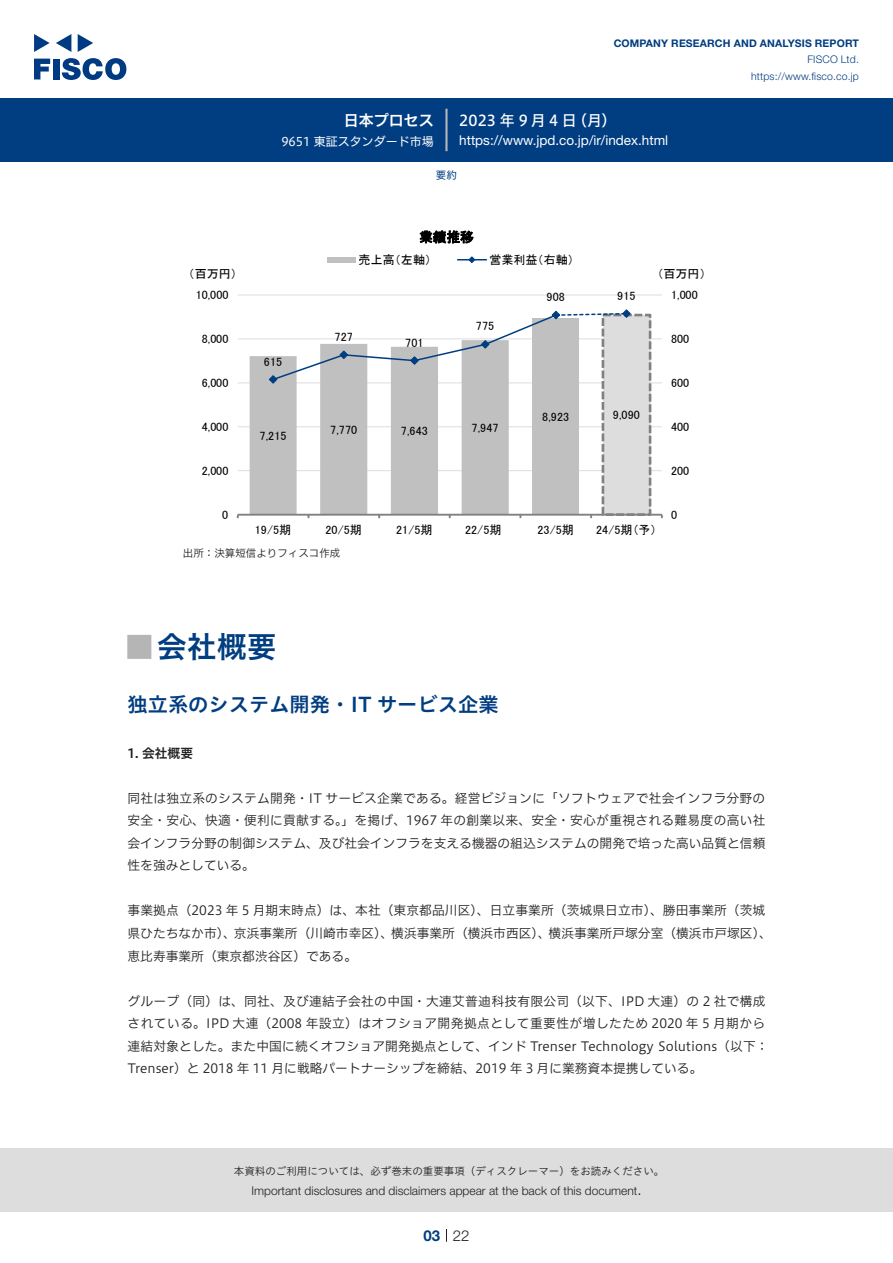
<style>
.page{position:relative;width:893px;height:1263px;background:#fff}
.page>*{position:absolute;margin:0;border:0;box-sizing:border-box;transform-origin:0 0}
.t1{font:30px "Hiragino UD Sans Std N W6";color:#003d81}
.t2{font:24px "Hiragino UD Sans Std N W6";color:#b5b5b6}
.t3{font:20.25px "Hiragino UD Sans Std W6";color:#003d81}
.t4{font:15px "Hiragino UD Sans F Std N W5";letter-spacing:.215em;color:#fff}
.t5{font:15px "Hiragino UD Sans F Std N W6";color:#fff}
.t6{font:300 15px "Helvetica Neue LT Std";color:#231f20}
.t7{font:700 15px "Helvetica Neue LT Std";color:#003d81}
.t8{font:13.5px "Helvetica Neue LT Std";color:#fff}
.t9{font:13.5px "MS P Gothic";color:#000}
.t10{font:12.75px/22.5px "Hiragino UD Sans F Std N W3";color:#231f20}
.t11{font:12.75px "Hiragino UD Sans F Std N W6";color:#231f20}
.t12{font:12px "MS P Gothic";letter-spacing:.005em;color:#000}
.t13{font:300 12px "Helvetica Neue LT Std";color:#231f20}
.t14{font:12px "Hiragino UD Sans F Std N W4";color:#fff}
.t15{font:10.5px "Hiragino UD Sans Std W3";color:#231f20}
.t16{font:700 10.5px "Helvetica Neue LT Std";letter-spacing:.015em;color:#003d81}
.t17{font:300 10.5px/16.5px "Helvetica Neue LT Std";letter-spacing:.015em;color:#003d81;text-align:right}
.t18{font:10.5px "Hiragino UD Sans F Std N W3";color:#231f20}
.t19{font:10.5px "Hiragino UD Sans F Std N W4";color:#003d81}
</style>
<div class="page">
<div style="left:0;top:1148px;width:893px;height:64px;background:#ddd"></div>
<svg style="left:34px;top:59px;width:16px;height:20px"></svg>
<div style="left:53px;top:59px;width:6px;height:20px;background:#003a83"></div>
<svg style="left:62px;top:58px;width:64px;height:22px"></svg>
<svg style="left:34px;top:34px;width:16px;height:18px"></svg>
<svg style="left:78px;top:34px;width:15px;height:18px"></svg>
<svg style="left:56px;top:34px;width:15px;height:18px"></svg>
<div style="left:0;top:98px;width:893px;height:64px;background:#003d81"></div>
<hr style="left:445px;top:109px;width:3px;height:42px;background:#b5b5b6">
<svg style="left:446px;top:1229px;width:1px;height:13px"></svg>
<hr style="left:238px;top:470px;width:424px;height:1px;background:#ddd">
<hr style="left:238px;top:426px;width:424px;height:1px;background:#ddd">
<hr style="left:238px;top:382px;width:424px;height:1px;background:#ddd">
<hr style="left:238px;top:338px;width:424px;height:1px;background:#ddd">
<hr style="left:238px;top:295px;width:424px;height:1px;background:#ddd">
<div style="left:532px;top:319px;width:47px;height:196px;background:#c0c0c0"></div>
<div style="left:603px;top:315px;width:47px;height:200px;background:#ddd"></div>
<div style="left:602px;top:314px;width:49px;height:202px;border:3px dashed #808080"></div>
<svg style="left:250px;top:356px;width:259px;height:158px;fill:#c0c0c0"></svg>
<hr style="left:238px;top:514px;width:424px;height:2px;background:#808080">
<svg style="left:268px;top:309px;width:363px;height:75px"></svg>
<div style="left:327px;top:257px;width:29px;height:5px;background:#c0c0c0"></div>
<svg style="left:458px;top:256px;width:28px;height:7px"></svg>
<p class="t5" style="left:344px;top:109px;width:92px">日本プロセス</p>
<p class="t14" style="left:281px;top:132px;width:154px">9651 東証スタンダード市場</p>
<p class="t16" style="left:614px;top:37px;width:247px">COMPANY RESEARCH AND ANALYSIS REPORT</p>
<p class="t17" style="left:751px;top:51px;width:109px">FISCO Ltd. https://www.fisco.co j p.</p>
<p class="t4" style="left:459px;top:109px;width:119px">2023年9月4日</p>
<p class="t4" style="left:572px;top:109px;width:46px">（月(</p>
<p class="t8" style="left:459px;top:132px;width:210px">https://www.jpd.co j p. /i r/ index.html</p>
<p class="t19" style="left:436px;top:167px;width:22px">要約</p>
<p class="t9" style="left:419px;top:230px;width:56px">業績推移</p>
<p class="t12" style="left:359px;top:254px;width:74px">売上高（左軸）</p>
<p class="t12" style="left:489px;top:254px;width:86px">営業利益（右軸(</p>
<p class="t12" style="left:189px;top:268px;width:50px">（百万円）</p>
<p class="t12" style="left:657px;top:268px;width:50px">（百万円(</p>
<p class="t12" style="left:196px;top:289px;width:34px">10,000</p>
<p class="t12" style="left:547px;top:291px;width:20px">908</p>
<p class="t12" style="left:617px;top:289px;width:20px">915</p>
<p class="t12" style="left:671px;top:289px;width:28px">1,000</p>
<p class="t12" style="left:476px;top:320px;width:20px">775</p>
<p class="t12" style="left:202px;top:333px;width:28px">8,000</p>
<p class="t12" style="left:335px;top:331px;width:20px">727</p>
<p class="t12" style="left:405px;top:336px;width:20px">701</p>
<p class="t12" style="left:671px;top:333px;width:20px">800</p>
<p class="t12" style="left:264px;top:355px;width:20px">615</p>
<p class="t12" style="left:202px;top:377px;width:28px">6,000</p>
<p class="t12" style="left:671px;top:377px;width:20px">600</p>
<p class="t12" style="left:202px;top:421px;width:28px">4,000</p>
<p class="t12" style="left:260px;top:429px;width:28px">7,215</p>
<p class="t12" style="left:330px;top:423px;width:28px">7,770</p>
<p class="t12" style="left:401px;top:425px;width:28px">7,643</p>
<p class="t12" style="left:472px;top:421px;width:28px">7,947</p>
<p class="t12" style="left:542px;top:411px;width:28px">8,923</p>
<p class="t12" style="left:613px;top:409px;width:28px">9,090</p>
<p class="t12" style="left:671px;top:421px;width:20px">400</p>
<p class="t12" style="left:202px;top:465px;width:28px">2,000</p>
<p class="t12" style="left:671px;top:465px;width:20px">200</p>
<p class="t12" style="left:222px;top:509px;width:8px">0</p>
<p class="t12" style="left:671px;top:509px;width:8px">0</p>
<p class="t12" style="left:255px;top:523px;width:38px">19/5期</p>
<p class="t12" style="left:325px;top:523px;width:38px">20/5期</p>
<p class="t12" style="left:396px;top:523px;width:38px">21/5期</p>
<p class="t12" style="left:465px;top:523px;width:38px">22/5期</p>
<p class="t12" style="left:537px;top:523px;width:38px">23/5期</p>
<p class="t12" style="left:596px;top:523px;width:62px">24/5期予（ (</p>
<p class="t18" style="left:183px;top:545px;width:159px">出所：決算短信よりフィスコ作成</p>
<h1 class="t1" style="left:157px;top:624px;width:121px">会社概要</h1>
<h2 class="t2" style="left:128px;top:628px;width:25px">█</h2>
<h3 class="t3" style="left:128px;top:689px;width:372px">独立系のシステム開発・IT サービス企業</h3>
<p class="t11" style="left:128px;top:743px;width:67px">1. 会社概要</p>
<p class="t10" style="left:128px;top:786px;width:639px;text-align:justify">同社は独立系のシステム開発・IT サービス企業である。経営ビジョンに「ソフトウェアで社会インフラ分野の安全・安心、快適・便利に貢献する。」を掲げ、1967 年の創業以来、安全・安心が重視される難易度の高い社会インフラ分野の制御システム、及び社会インフラを支える機器の組込システムの開発で培った高い品質と信頼性を強みとしている。</p>
<p class="t10" style="left:549px;top:899px;width:225px;text-indent:-421px">事業拠点（2023 年 5 月期末時点）は、本社（東京都品川区）、日立事業所（茨城県日立市）、勝田事業所（茨城横浜事業所戸塚分室（横浜市戸塚区、(</p>
<p class="t10" style="left:234px;top:921px;width:161px">京浜事業所（川崎市幸区）、</p>
<p class="t10" style="left:391px;top:921px;width:161px">横浜事業所（横浜市西区）、</p>
<p class="t10" style="left:128px;top:921px;width:231px">県ひたちなか市）、<br>恵比寿事業所（東京都渋谷区）である。</p>
<p class="t10" style="left:128px;top:989px;width:642px">グループ（同）は、同社、及び連結子会社の中国・大連艾普迪科技有限公司（以下、IPD 大連）の 2 社で構成されている。IPD 大連（2008 年設立）はオフショア開発拠点として重要性が増したため 2020 年 5 月期から連結対象とした。また中国に続くオフショア開発拠点として、インド Trenser Technology Solutions（以下：Trenser）と 2018 年 11 月に戦略パートナーシップを締結、2019 年 3 月に業務資本提携している。</p>
<p class="t15" style="left:234px;top:1163px;width:432px">本資料のご利用については、必ず巻末の重要事項（ディスクレーマー）をお読みください。</p>
<p class="t6" style="left:637px;top:1180px;width:6px">.</p>
<p class="t13" style="left:251px;top:1183px;width:387px">Important disclosures and disclaimers appear at the back of this document</p>
<p class="t7" style="left:423px;top:1226px;width:18px">03</p>
<p class="t6" style="left:453px;top:1226px;width:18px">22</p>
</div>
